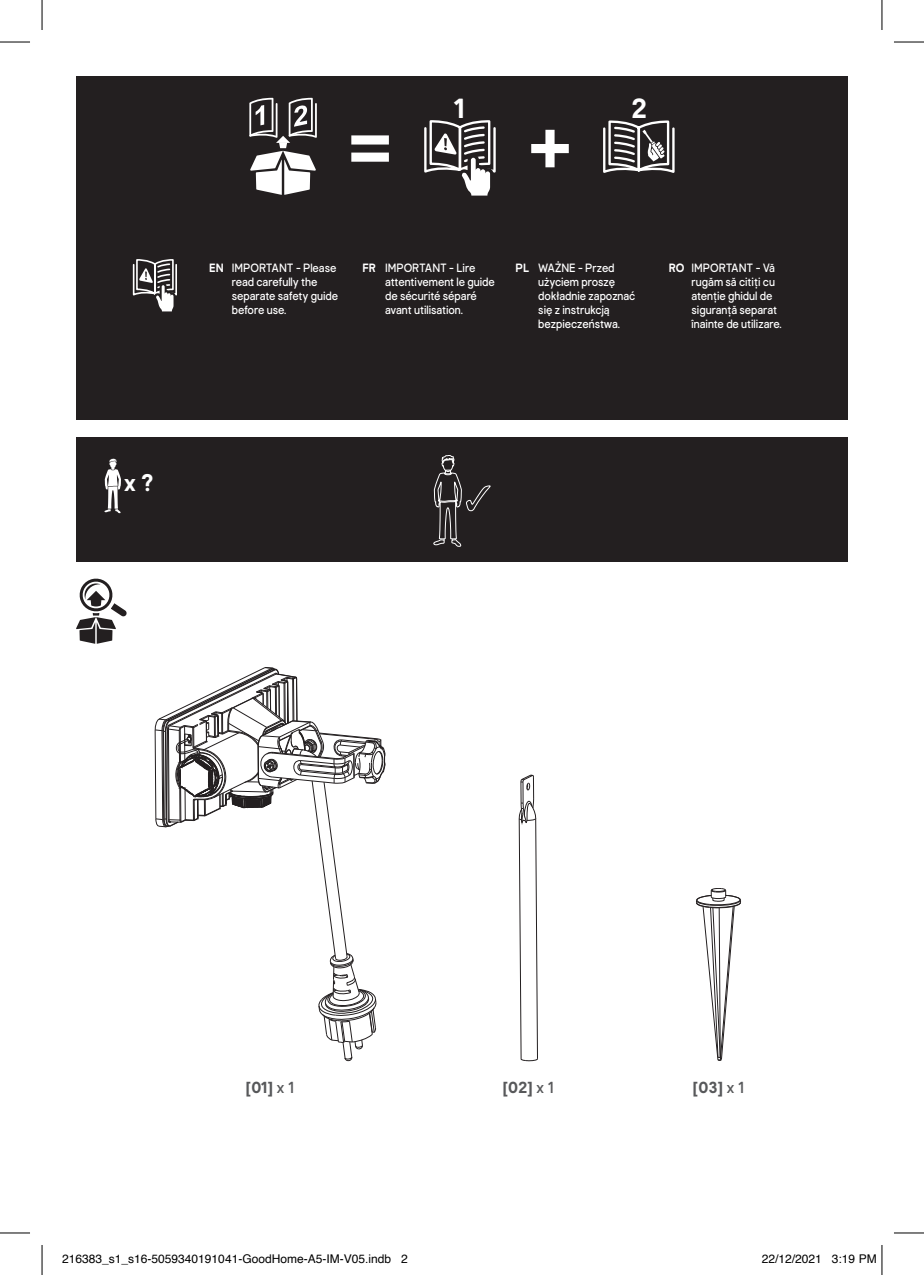
<style>
.page{position:relative;width:924px;height:1275px;background:#fff}
.page>*{position:absolute;margin:0;border:0;box-sizing:border-box;transform-origin:0 0}
.t1{font:700 27.6px "Good Home";color:#fff}
.t2{font:700 24px "Good Home";color:#fff}
.t3{font:700 16px "Good Home";color:#57585a}
.t4{font:12px/14px "Good Home";color:#fff;scale:.9 1}
.t5{font:12px "Helvetica";color:#000}
.s1{font-weight:700}
.s2{font-weight:400}
</style>
<div class="page">
<div style="left:76px;top:437px;width:771px;height:124px;background:#231f20"></div>
<svg style="left:433px;top:455px;width:58px;height:92px"></svg>
<div style="left:76px;top:76px;width:771px;height:344px;background:#231f20"></div>
<svg style="left:249px;top:98px;width:68px;height:97px"></svg>
<svg style="left:424px;top:120px;width:72px;height:76px"></svg>
<svg style="left:603px;top:120px;width:72px;height:53px"></svg>
<svg style="left:351px;top:135px;width:38px;height:27px"></svg>
<svg style="left:531px;top:130px;width:37px;height:37px"></svg>
<svg style="left:132px;top:259px;width:45px;height:53px"></svg>
<svg style="left:518px;top:775px;width:19px;height:286px"></svg>
<svg style="left:696px;top:888px;width:44px;height:173px"></svg>
<hr style="left:0;top:42px;width:30px;height:1px;background:#000">
<hr style="left:893px;top:42px;width:30px;height:1px;background:#000">
<hr style="left:0;top:1232px;width:30px;height:1px;background:#000">
<hr style="left:893px;top:1232px;width:30px;height:1px;background:#000">
<hr style="left:42px;top:0;width:1px;height:30px;background:#000">
<hr style="left:42px;top:1245px;width:1px;height:30px;background:#000">
<hr style="left:881px;top:0;width:1px;height:30px;background:#000">
<hr style="left:881px;top:1245px;width:1px;height:30px;background:#000">
<svg style="left:76px;top:458px;width:315px;height:604px"></svg>
<h1 class="t1" style="left:453px;top:92px;width:13px">1</h1>
<h1 class="t1" style="left:630px;top:92px;width:18px">2</h1>
<h2 class="t2" style="left:124px;top:468px;width:31px">x ?</h2>
<p class="t4" style="left:232px;top:261px;width:120px;text-indent:-23px"><span class="s1">EN</span> IMPORTANT - Please read carefully the separate safety guide before use.</p>
<p class="t4" style="left:385px;top:261px;width:123px;text-indent:-23px"><span class="s1">FR</span> IMPORTANT - Lire attentivement le guide de sécurité séparé avant utilisation.</p>
<p class="t4" style="left:538px;top:261px;width:109px;text-indent:-23px"><span class="s1">PL</span> WAŻNE - Przed użyciem proszę dokładnie zapoznać się z instrukcją bezpieczeństwa.</p>
<p class="t4" style="left:691px;top:261px;width:102px;text-indent:-23px"><span class="s1">RO</span> IMPORTANT - Vă rugăm să citiți cu atenție ghidul de siguranță separat înainte de utilizare.</p>
<h3 class="t3" style="left:246px;top:1078px;width:50px">[01] <span class="s2">x 1</span></h3>
<h3 class="t3" style="left:502px;top:1078px;width:53px">[02] <span class="s2">x 1</span></h3>
<h3 class="t3" style="left:692px;top:1078px;width:53px">[03] <span class="s2">x 1</span></h3>
<p class="t5" style="left:62px;top:1249px;width:347px">216383_s1_s16-5059340191041-GoodHome-A5-IM-V05.indb 2</p>
<p class="t5" style="left:761px;top:1249px;width:116px">22/12/2021 3:19 PM</p>
</div>
